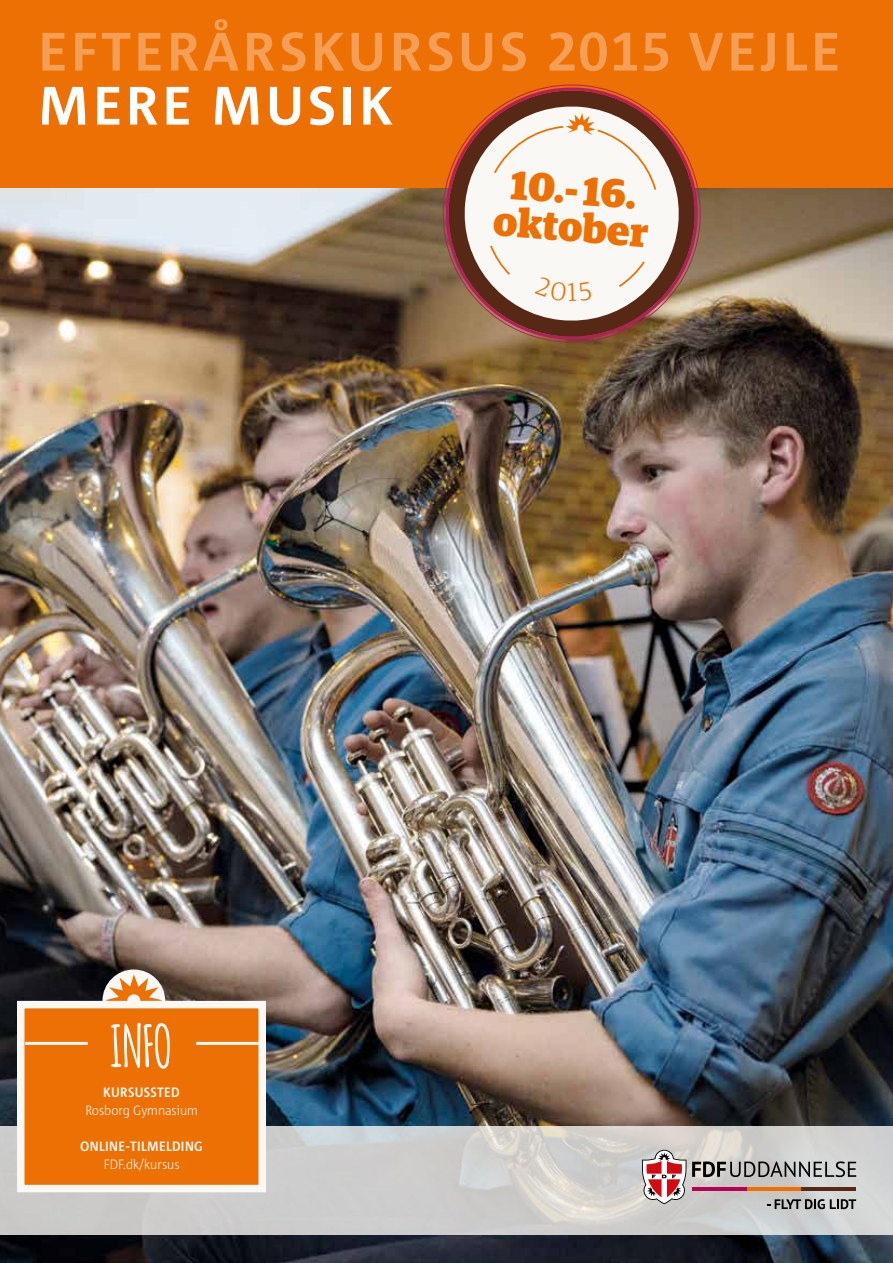
<style>
.page{position:relative;width:893px;height:1263px;background:#fff}
.page>*{position:absolute;margin:0;border:0;box-sizing:border-box;transform-origin:0 0}
.t1{font:700 57px "Amatic";color:#faf8f4}
.t2{font:700 54px "Corpid C1 s";letter-spacing:.03em;color:#f59e56}
.t3{font:700 54px "Corpid C1 s";letter-spacing:.035em;color:#fff}
.t4{font:900 40.5px/37.5px "Guardian Egyp";color:#ed7004;text-align:center}
.t5{font:300 13.5px "Corpid C1 s S Cd";color:#faf8f4}
.t6{font:700 13.5px "Corpid C1 s S Cd";color:#faf8f4}
</style>
<div class="page">
<img style="left:0;top:188px;width:893px;height:1075px">
<div style="left:0;top:0;width:893px;height:188px;background:#ed7004"></div>
<svg style="left:0;top:1127px;width:893px;height:108px;background:#cfcfcd"></svg>
<svg style="left:641px;top:1150px;width:215px;height:59px;background:#baa9a8"></svg>
<svg style="left:435px;top:188px;width:273px;height:161px;background:#7d6341"></svg>
<svg style="left:437px;top:84px;width:269px;height:261px"></svg>
<svg style="left:102px;top:969px;width:63px;height:63px"></svg>
<svg style="left:105px;top:974px;width:57px;height:27px"></svg>
<div style="left:17px;top:1001px;width:249px;height:191px;background:#ed7004;border:8px solid #faf8f4"></div>
<hr style="left:25px;top:1042px;width:63px;height:3px;background:#faf8f4">
<hr style="left:196px;top:1042px;width:63px;height:3px;background:#faf8f4">
<svg style="left:535px;top:277px;width:57px;height:24px"></svg>
<h2 class="t2" style="left:38px;top:18px;width:805px">EFTERÅRSKURSUS 2015 VEJLE</h2>
<h2 class="t3" style="left:38px;top:72px;width:358px">MERE MUSIK</h2>
<h3 class="t4" style="left:499px;top:160px;width:156px;rotate:5deg">10.- 16. oktober</h3>
<h1 class="t1" style="left:110px;top:1005px;width:63px">INFO</h1>
<p class="t6" style="left:103px;top:1084px;width:78px">KURSUSSTED</p>
<p class="t5" style="left:85px;top:1102px;width:114px">Rosborg Gymnasium</p>
<p class="t6" style="left:80px;top:1138px;width:124px">ONLINE-TILMELDING</p>
<p class="t5" style="left:104px;top:1156px;width:77px">FDF.dk/kursus</p>
</div>
